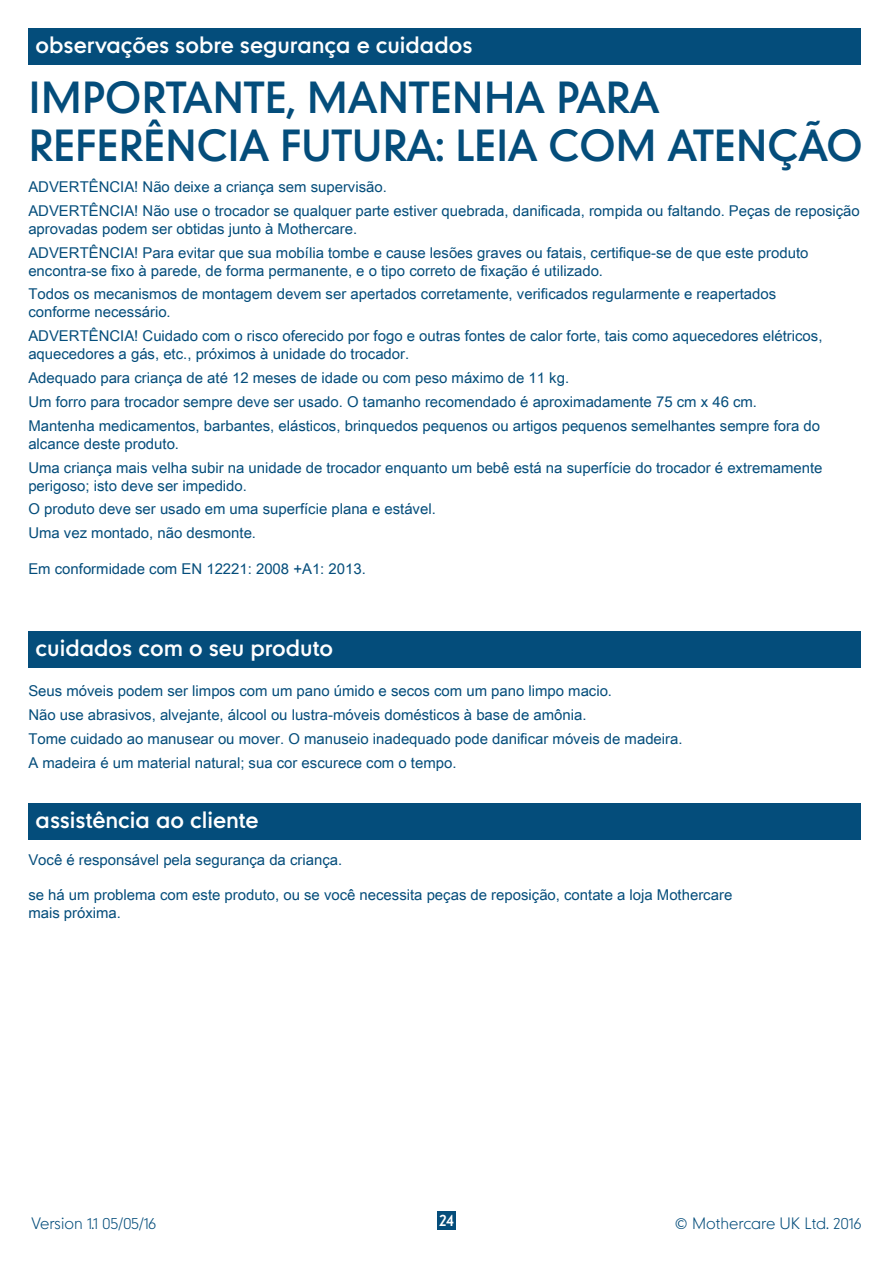
<style>
.page{position:relative;width:893px;height:1263px;background:#fff}
.page>*{position:absolute;margin:0;border:0;box-sizing:border-box;transform-origin:0 0}
.t1{font:40.5px/48.6px "Mothercare";letter-spacing:-.005em;color:#044d7b}
.t2{font:21.3px "Mothercare";color:#fff}
.t3{font:100 21.3px "Mothercare";color:#fff}
.t4{font:14.85px/23.9px "Arial Unicode MS";color:#044d7b}
.t5{font:100 14.85px "Mothercare";color:#044d7b}
.t6{font:14.85px "Mothercare";color:#fff}
</style>
<div class="page">
<div style="left:437px;top:1212px;width:18px;height:18px;background:#044d7b"></div>
<div style="left:28px;top:29px;width:833px;height:36px;background:#044d7b"></div>
<div style="left:28px;top:803px;width:833px;height:37px;background:#044d7b"></div>
<div style="left:28px;top:631px;width:833px;height:37px;background:#044d7b"></div>
<h2 class="t2" style="left:36px;top:30px;width:438px">observações sobre segurança e cuidados</h2>
<h2 class="t3" style="left:36px;top:30px;width:197px">safety &amp; care notes</h2>
<h1 class="t1" style="left:28px;top:72px;width:836px">IMPORTANTE, MANTENHA PARA<br>REFERÊNCIA FUTURA: LEIA COM ATENÇÃO</h1>
<p class="t4" style="left:28px;top:174px;width:833px">ADVERTÊNCIA! Não deixe a criança sem supervisão.<br>ADVERTÊNCIA! Não use o trocador se qualquer parte estiver quebrada, danificada, rompida ou faltando. Peças de reposição</p>
<p class="t4" style="left:28px;top:216px;width:782px">aprovadas podem ser obtidas junto à Mothercare.<br>ADVERTÊNCIA! Para evitar que sua mobília tombe e cause lesões graves ou fatais, certifique-se de que este produto</p>
<p class="t4" style="left:28px;top:258px;width:749px">encontra-se fixo à parede, de forma permanente, e o tipo correto de fixação é utilizado.<br>Todos os mecanismos de montagem devem ser apertados corretamente, verificados regularmente e reapertados</p>
<p class="t4" style="left:28px;top:300px;width:796px">conforme necessário.<br>ADVERTÊNCIA! Cuidado com o risco oferecido por fogo e outras fontes de calor forte, tais como aquecedores elétricos,</p>
<p class="t4" style="left:28px;top:342px;width:793px">aquecedores a gás, etc., próximos à unidade do trocador.<br>Adequado para criança de até 12 meses de idade ou com peso máximo de 11 kg.<br>Um forro para trocador sempre deve ser usado. O tamanho recomendado é aproximadamente 75 cm x 46 cm.<br>Mantenha medicamentos, barbantes, elásticos, brinquedos pequenos ou artigos pequenos semelhantes sempre fora do</p>
<p class="t4" style="left:28px;top:431px;width:796px">alcance deste produto.<br>Uma criança mais velha subir na unidade de trocador enquanto um bebê está na superfície do trocador é extremamente</p>
<p class="t4" style="left:28px;top:473px;width:409px">perigoso; isto deve ser impedido.<br>O produto deve ser usado em uma superfície plana e estável.<br>Uma vez montado, não desmonte.</p>
<p class="t4" style="left:28px;top:557px;width:339px">Em conformidade com EN 12221: 2008 +A1: 2013.</p>
<h2 class="t2" style="left:36px;top:633px;width:299px">cuidados com o seu produto</h2>
<p class="t4" style="left:28px;top:679px;width:656px">Seus móveis podem ser limpos com um pano úmido e secos com um pano limpo macio.<br>Não use abrasivos, alvejante, álcool ou lustra-móveis domésticos à base de amônia.<br>Tome cuidado ao manusear ou mover. O manuseio inadequado pode danificar móveis de madeira.<br>A madeira é um material natural; sua cor escurece com o tempo.</p>
<h2 class="t2" style="left:36px;top:805px;width:224px">assistência ao cliente</h2>
<p class="t4" style="left:28px;top:847px;width:315px">Você é responsável pela segurança da criança.</p>
<p class="t4" style="left:28px;top:886px;width:705px;line-height:17.9px">se há um problema com este produto, ou se você necessita peças de reposição, contate a loja Mothercare mais próxima.</p>
<p class="t5" style="left:32px;top:1213px;width:126px">Version 1.1 05/05/16</p>
<p class="t6" style="left:439px;top:1210px;width:16px">24</p>
<p class="t5" style="left:675px;top:1213px;width:188px">© Mothercare UK Ltd. 2016</p>
</div>
